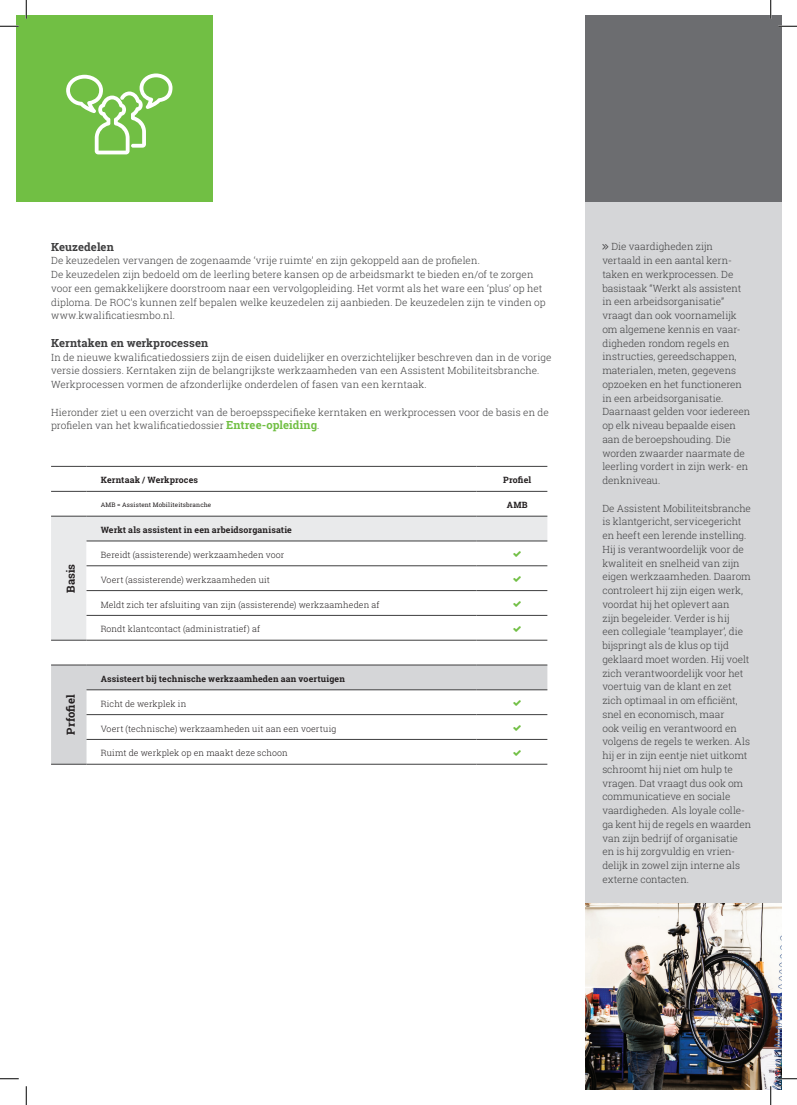
<style>
.page{position:relative;width:797px;height:1105px;background:#fff}
.page>*{position:absolute;margin:0;border:0;box-sizing:border-box;transform-origin:0 0}
.t1{font:700 11.25px "Roboto Slab";letter-spacing:.005em;color:#3e3e3f}
.t2{font:700 11.25px "Roboto Slab";letter-spacing:.01em;color:#231f20}
.t3{font:300 10px/13.8px "Roboto Slab";color:#3e3e3f}
.t4{font:300 8.75px "Roboto Slab";letter-spacing:.015em;color:#231f20}
.t5{font:700 8.75px "Roboto Slab";letter-spacing:.015em;color:#231f20}
.t6{font:6.25px "Roboto Slab";letter-spacing:.02em;color:#231f20}
.s1{font-weight:700;font-size:11.25px;color:#71bf44}
</style>
<div class="page">
<div style="left:585px;top:191px;width:196px;height:712px;background:#d5d6d8"></div>
<div style="left:51px;top:517px;width:496px;height:24px;background:#e9eaeb"></div>
<svg style="left:51px;top:541px;width:496px;height:124px"></svg>
<svg style="left:51px;top:666px;width:496px;height:98px"></svg>
<hr style="left:51px;top:466px;width:35px;height:1px;background:#3e3e3f">
<hr style="left:86px;top:466px;width:390px;height:1px;background:#3e3e3f">
<hr style="left:476px;top:466px;width:71px;height:1px;background:#3e3e3f">
<hr style="left:51px;top:491px;width:35px;height:1px;background:#3e3e3f">
<hr style="left:86px;top:491px;width:390px;height:1px;background:#3e3e3f">
<hr style="left:476px;top:491px;width:71px;height:1px;background:#3e3e3f">
<hr style="left:51px;top:516px;width:35px;height:1px;background:#3e3e3f">
<hr style="left:86px;top:516px;width:390px;height:1px;background:#3e3e3f">
<hr style="left:476px;top:516px;width:71px;height:1px;background:#3e3e3f">
<hr style="left:86px;top:541px;width:390px;height:1px;background:#3e3e3f">
<hr style="left:476px;top:541px;width:71px;height:1px;background:#3e3e3f">
<hr style="left:86px;top:566px;width:390px;height:1px;background:#3e3e3f">
<hr style="left:476px;top:566px;width:71px;height:1px;background:#3e3e3f">
<hr style="left:86px;top:590px;width:390px;height:1px;background:#3e3e3f">
<hr style="left:476px;top:590px;width:71px;height:1px;background:#3e3e3f">
<hr style="left:86px;top:615px;width:390px;height:1px;background:#3e3e3f">
<hr style="left:476px;top:615px;width:71px;height:1px;background:#3e3e3f">
<hr style="left:51px;top:640px;width:35px;height:1px;background:#3e3e3f">
<hr style="left:86px;top:640px;width:390px;height:1px;background:#3e3e3f">
<hr style="left:476px;top:640px;width:71px;height:1px;background:#3e3e3f">
<hr style="left:51px;top:665px;width:35px;height:1px;background:#3e3e3f">
<hr style="left:86px;top:665px;width:390px;height:1px;background:#3e3e3f">
<hr style="left:476px;top:665px;width:71px;height:1px;background:#3e3e3f">
<hr style="left:86px;top:690px;width:390px;height:1px;background:#3e3e3f">
<hr style="left:476px;top:690px;width:71px;height:1px;background:#3e3e3f">
<hr style="left:86px;top:714px;width:390px;height:1px;background:#3e3e3f">
<hr style="left:476px;top:714px;width:71px;height:1px;background:#3e3e3f">
<hr style="left:86px;top:739px;width:390px;height:1px;background:#3e3e3f">
<hr style="left:476px;top:739px;width:71px;height:1px;background:#3e3e3f">
<hr style="left:51px;top:764px;width:35px;height:1px;background:#3e3e3f">
<hr style="left:86px;top:764px;width:390px;height:1px;background:#3e3e3f">
<hr style="left:476px;top:764px;width:71px;height:1px;background:#3e3e3f">
<img style="left:585px;top:903px;width:196px;height:186px">
<div style="left:585px;top:16px;width:196px;height:186px;background:#6c6d70"></div>
<div style="left:16px;top:16px;width:196px;height:186px;background:#71bf44"></div>
<svg style="left:66px;top:73px;width:106px;height:81px"></svg>
<svg style="left:0;top:25px;width:19px;height:2px"></svg>
<svg style="left:778px;top:25px;width:19px;height:2px"></svg>
<svg style="left:0;top:1078px;width:19px;height:1px"></svg>
<svg style="left:778px;top:1078px;width:19px;height:1px"></svg>
<svg style="left:25px;top:0;width:2px;height:19px"></svg>
<svg style="left:25px;top:1086px;width:2px;height:19px"></svg>
<svg style="left:770px;top:0;width:1px;height:19px"></svg>
<svg style="left:770px;top:1086px;width:1px;height:19px"></svg>
<svg style="left:513px;top:551px;width:8px;height:6px"></svg>
<svg style="left:513px;top:576px;width:8px;height:6px"></svg>
<svg style="left:513px;top:601px;width:8px;height:6px"></svg>
<svg style="left:513px;top:626px;width:8px;height:5px"></svg>
<svg style="left:513px;top:700px;width:8px;height:6px"></svg>
<svg style="left:513px;top:725px;width:8px;height:6px"></svg>
<svg style="left:513px;top:750px;width:8px;height:5px"></svg>
<p class="t1" style="left:51px;top:239px;width:64px">Keuzedelen</p>
<p class="t3" style="left:51px;top:254px;width:496px">De keuzedelen vervangen de zogenaamde ‘vrije ruimte’ en zijn gekoppeld aan de profielen.<br>De keuzedelen zijn bedoeld om de leerling betere kansen op de arbeidsmarkt te bieden en/of te zorgen voor een gemakkelijkere doorstroom naar een vervolgopleiding. Het vormt als het ware een ‘plus’ op het diploma. De ROC’s kunnen zelf bepalen welke keuzedelen zij aanbieden. De keuzedelen zijn te vinden op www.kwalificatiesmbo.nl.</p>
<p class="t1" style="left:51px;top:335px;width:159px">Kerntaken en werkprocessen</p>
<p class="t3" style="left:51px;top:350px;width:502px">In de nieuwe kwalificatiedossiers zijn de eisen duidelijker en overzichtelijker beschreven dan in de vorige versie dossiers. Kerntaken zijn de belangrijkste werkzaamheden van een Assistent Mobiliteitsbranche.<br>Werkprocessen vormen de afzonderlijke onderdelen of fasen van een kerntaak.</p>
<p class="t3" style="left:51px;top:405px;width:499px">Hieronder ziet u een overzicht van de beroepsspecifieke kerntaken en werkprocessen voor de basis en de profielen van het kwalificatiedossier <span class="s1">Entree-opleiding</span>.</p>
<p class="t2" style="left:63px;top:593px;width:31px;rotate:-90deg">Basis</p>
<p class="t2" style="left:63px;top:735px;width:42px;rotate:-90deg">Prfofiel</p>
<p class="t5" style="left:101px;top:474px;width:99px">Kerntaak / Werkproces</p>
<p class="t5" style="left:503px;top:474px;width:30px">Profiel</p>
<p class="t6" style="left:101px;top:500px;width:112px">AMB = Assistent Mobiliteitsbranche</p>
<p class="t5" style="left:507px;top:499px;width:22px">AMB</p>
<p class="t5" style="left:101px;top:524px;width:193px">Werkt als assistent in een arbeidsorganisatie</p>
<p class="t4" style="left:101px;top:549px;width:185px">Bereidt (assisterende) werkzaamheden voor</p>
<p class="t4" style="left:101px;top:574px;width:171px">Voert (assisterende) werkzaamheden uit</p>
<p class="t4" style="left:101px;top:598px;width:280px">Meldt zich ter afsluiting van zijn (assisterende) werkzaamheden af</p>
<p class="t4" style="left:101px;top:623px;width:161px">Rondt klantcontact (administratief) af</p>
<p class="t5" style="left:101px;top:673px;width:246px">Assisteert bij technische werkzaamheden aan voertuigen</p>
<p class="t4" style="left:101px;top:698px;width:87px">Richt de werkplek in</p>
<p class="t4" style="left:101px;top:722px;width:237px">Voert (technische) werkzaamheden uit aan een voertuig</p>
<p class="t4" style="left:101px;top:747px;width:188px">Ruimt de werkplek op en maakt deze schoon</p>
<p class="t3" style="left:602px;top:239px;width:149px;text-indent:9px">Die vaardigheden zijn vertaald in een aantal kern&shy;taken en werkprocessen. De basistaak “Werkt als assistent in een arbeidsorganisatie” vraagt dan ook voornamelijk om algemene kennis en vaar&shy;digheden rondom regels en instructies, gereedschappen, materialen, meten, gegevens opzoeken en het functioneren in een arbeidsorganisatie.<br>Daarnaast gelden voor iedereen op elk niveau bepaalde eisen aan de beroepshouding. Die worden zwaarder naarmate de leerling vordert in zijn werk- en denkniveau.</p>
<p class="t3" style="left:602px;top:501px;width:150px">De Assistent Mobiliteitsbranche is klantgericht, servicegericht en heeft een lerende instelling.<br>Hij is verantwoordelijk voor de kwaliteit en snelheid van zijn eigen werkzaamheden. Daarom controleert hij zijn eigen werk, voordat hij het oplevert aan<br>zijn begeleider. Verder is hij<br>een collegiale ‘teamplayer’, die bijspringt als de klus op tijd geklaard moet worden. Hij voelt zich verantwoordelijk voor het voertuig van de klant en zet zich optimaal in om efficiënt, snel en economisch, maar<br>ook veilig en verantwoord en volgens de regels te werken. Als hij er in zijn eentje niet uitkomt schroomt hij niet om hulp te vragen. Dat vraagt dus ook om communicatieve en sociale vaardigheden. Als loyale colle&shy;ga kent hij de regels en waarden van zijn bedrijf of organisatie en is hij zorgvuldig en vrien&shy;delijk in zowel zijn interne als externe contacten.</p>
</div>
